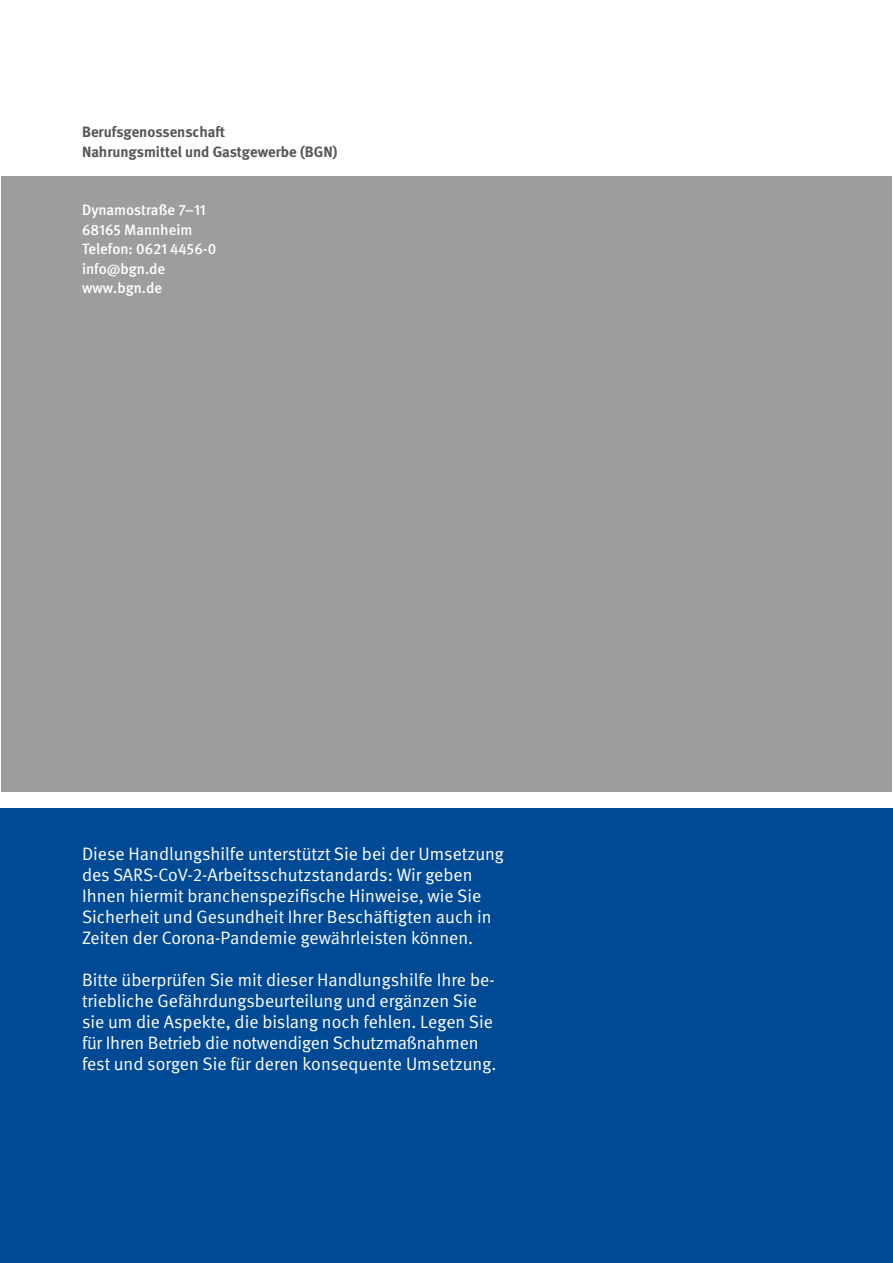
<style>
.page{position:relative;width:893px;height:1263px;background:#fff}
.page>*{position:absolute;margin:0;border:0;box-sizing:border-box;transform-origin:0 0}
.t1{font:18px/21px "DGUV Meta";color:#fff}
.Rück_Adresse_leicht{font:500 15px "DGUV Meta";color:#fff}
.Adresse{font:700 15px/19.5px "DGUV Meta";color:#575756}
</style>
<div class="page">
<div style="left:0;top:808px;width:893px;height:455px;background:#004994"></div>
<div style="left:1px;top:176px;width:890px;height:616px;background:#9d9d9c"></div>
<p class="Adresse" style="left:82px;top:123px;width:257px">Berufsgenossenschaft<br>Nahrungsmittel und Gastgewerbe (BGN)</p>
<p class="Rück_Adresse_leicht" style="left:82px;top:201px;width:125px">Dynamostraße 7–11</p>
<p class="Rück_Adresse_leicht" style="left:82px;top:221px;width:112px">68165 Mannheim</p>
<p class="Rück_Adresse_leicht" style="left:82px;top:240px;width:136px">Telefon: 0621 4456-0</p>
<p class="Rück_Adresse_leicht" style="left:82px;top:260px;width:85px">info@bgn.de</p>
<p class="Rück_Adresse_leicht" style="left:82px;top:279px;width:82px">www.bgn.de</p>
<p class="t1" style="left:82px;top:843px;width:423px">Diese Handlungshilfe unterstützt Sie bei der Umsetzung des SARS-CoV-2-Arbeitsschutzstandards: Wir geben Ihnen hiermit branchenspezifische Hinweise, wie Sie Sicherheit und Gesundheit Ihrer Beschäftigten auch in Zeiten der Corona-Pandemie gewährleisten können.</p>
<p class="t1" style="left:82px;top:969px;width:414px">Bitte überprüfen Sie mit dieser Handlungshilfe Ihre be&shy;triebliche Gefährdungsbeurteilung und ergänzen Sie</p>
<p class="t1" style="left:82px;top:1011px;width:412px">sie um die Aspekte, die bislang noch fehlen. Legen Sie für Ihren Betrieb die notwendigen Schutzmaßnahmen</p>
<p class="t1" style="left:82px;top:1053px;width:416px">fest und sorgen Sie für deren konsequente Umsetzung.</p>
</div>
